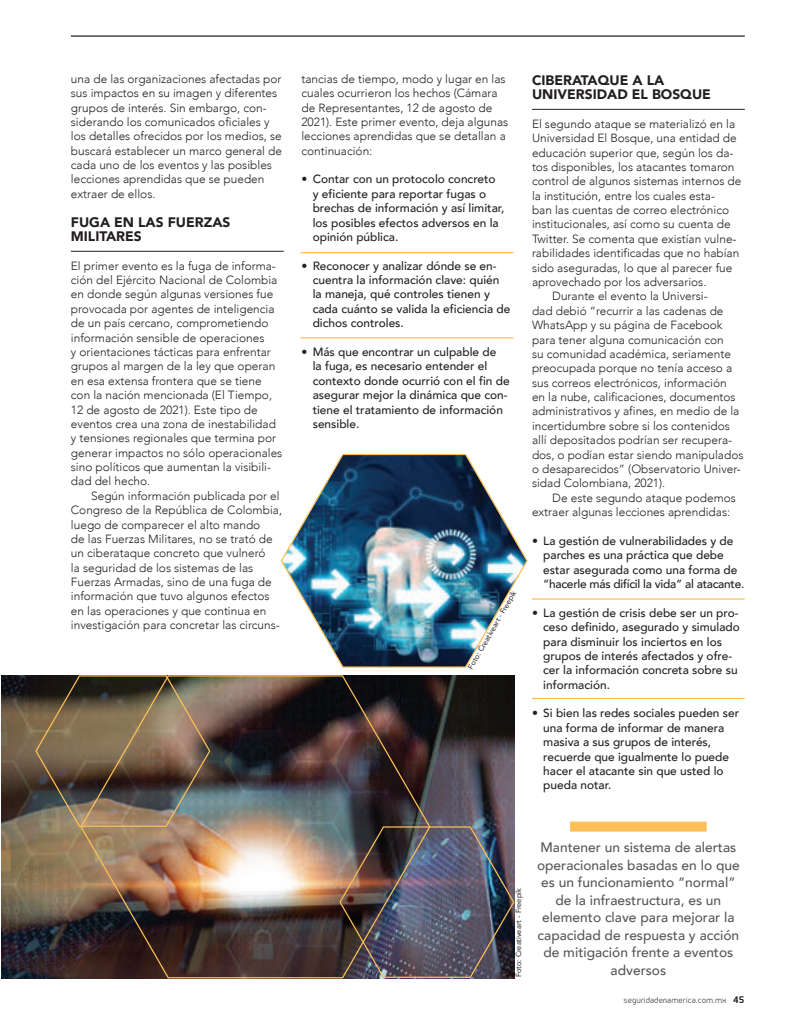
<style>
.page{position:relative;width:798px;height:1028px;background:#fff}
.page>*{position:absolute;margin:0;border:0;box-sizing:border-box;transform-origin:0 0}
.t1{font:500 13.75px/17.5px "Avenir";color:#57585a;text-align:center}
.t2{font:900 13.75px/14.4px "Avenir";color:#231f20}
.t3{font:300 11.88px/14.4px "Avenir";color:#231f20}
.t4{font:500 11.88px/14.4px "Avenir";color:#231f20}
.t5{font:8.75px "Aeroportal";color:#231f20}
.t6{font:7.5px "Avenir";color:#231f20}
.s1{font-weight:700;font-size:11.25px}
</style>
<div class="page">
<hr style="left:71px;top:35px;width:673px;height:2px;background:#231f20">
<hr style="left:71px;top:251px;width:212px;height:1px;background:#231f20">
<div style="left:570px;top:821px;width:136px;height:10px;background:#fdbf56"></div>
<hr style="left:531px;top:598px;width:213px;height:1px;background:#fdbf56">
<hr style="left:300px;top:252px;width:213px;height:1px;background:#fdbf56">
<hr style="left:300px;top:337px;width:213px;height:1px;background:#fdbf56">
<hr style="left:531px;top:698px;width:213px;height:1px;background:#fdbf56">
<hr style="left:531px;top:109px;width:213px;height:1px;background:#231f20">
<img style="left:2px;top:675px;width:512px;height:303px">
<img style="left:80px;top:675px;width:351px;height:304px">
<img style="left:338px;top:825px;width:177px;height:153px">
<img style="left:35px;top:675px;width:176px;height:152px">
<img style="left:280px;top:453px;width:248px;height:215px">
<p class="t3" style="left:71px;top:71px;width:212px">una de las organizaciones afectadas por sus impactos en su imagen y diferentes grupos de interés. Sin embargo, con&shy;siderando los comunicados oficiales y los detalles ofrecidos por los medios, se buscará establecer un marco general de cada uno de los eventos y las posibles lecciones aprendidas que se pueden extraer de ellos.</p>
<p class="t2" style="left:71px;top:214px;width:161px">FUGA EN LAS FUERZAS<br>MILITARES</p>
<p class="t3" style="left:71px;top:258px;width:213px">El primer evento es la fuga de informa&shy;ción del Ejército Nacional de Colombia en donde según algunas versiones fue provocada por agentes de inteligencia de un país cercano, comprometiendo información sensible de operaciones<br>y orientaciones tácticas para enfrentar grupos al margen de la ley que operan en esa extensa frontera que se tiene con la nación mencionada (El Tiempo, 12 de agosto de 2021). Este tipo de eventos crea una zona de inestabilidad y tensiones regionales que termina por generar impactos no sólo operacionales sino políticos que aumentan la visibili&shy;dad del hecho.</p>
<p class="t3" style="left:71px;top:488px;width:213px;text-indent:20px">Según información publicada por el Congreso de la República de Colombia, luego de comparecer el alto mando<br>de las Fuerzas Militares, no se trató de un ciberataque concreto que vulneró<br>la seguridad de los sistemas de las Fuerzas Armadas, sino de una fuga de información que tuvo algunos efectos en las operaciones y que continua en investigación para concretar las circuns-</p>
<p class="t3" style="left:301px;top:71px;width:208px">tancias de tiempo, modo y lugar en las cuales ocurrieron los hechos (Cámara de Representantes, 12 de agosto de 2021). Este primer evento, deja algunas lecciones aprendidas que se detallan a continuación:</p>
<p class="t4" style="left:312px;top:171px;width:193px;text-indent:-11px">• Contar con un protocolo concreto y eficiente para reportar fugas o brechas de información y así limitar, los posibles efectos adversos en la opinión pública.</p>
<p class="t4" style="left:312px;top:258px;width:199px;text-indent:-11px">• Reconocer y analizar dónde se en&shy;cuentra la información clave: quién la maneja, qué controles tienen y cada cuánto se valida la eficiencia de dichos controles.</p>
<p class="t4" style="left:312px;top:344px;width:198px;text-indent:-11px">• Más que encontrar un culpable de<br>la fuga, es necesario entender el contexto donde ocurrió con el fin de asegurar mejor la dinámica que con&shy;tiene el tratamiento de información sensible.</p>
<p class="t6" style="left:464px;top:665px;width:90px;rotate:-60deg">Foto: Creativeart - Freepik</p>
<p class="t2" style="left:531px;top:72px;width:180px">CIBERATAQUE A LA<br>UNIVERSIDAD EL BOSQUE</p>
<p class="t3" style="left:531px;top:116px;width:205px">El segundo ataque se materializó en la</p>
<p class="t3" style="left:531px;top:131px;width:206px">Universidad El Bosque, una entidad de</p>
<p class="t3" style="left:531px;top:145px;width:203px">educación superior que, según los da-</p>
<p class="t3" style="left:531px;top:160px;width:204px">tos disponibles, los atacantes tomaron</p>
<p class="t3" style="left:531px;top:174px;width:211px">control de algunos sistemas internos de</p>
<p class="t3" style="left:531px;top:188px;width:184px">la institución, entre los cuales esta-</p>
<p class="t3" style="left:531px;top:203px;width:198px">ban las cuentas de correo electrónico</p>
<p class="t3" style="left:531px;top:217px;width:200px">institucionales, así como su cuenta de</p>
<p class="t3" style="left:531px;top:231px;width:206px">Twitter. Se comenta que existían vulne-</p>
<p class="t3" style="left:531px;top:246px;width:209px">rabilidades identificadas que no habían</p>
<p class="t3" style="left:531px;top:260px;width:202px">sido aseguradas, lo que al parecer fue</p>
<p class="t3" style="left:531px;top:275px;width:176px">aprovechado por los adversarios.</p>
<p class="t3" style="left:552px;top:289px;width:157px">Durante el evento la Universi-</p>
<p class="t3" style="left:531px;top:303px;width:193px">dad debió “recurrir a las cadenas de</p>
<p class="t3" style="left:531px;top:318px;width:192px">WhatsApp y su página de Facebook</p>
<p class="t3" style="left:531px;top:332px;width:193px">para tener alguna comunicación con</p>
<p class="t3" style="left:531px;top:346px;width:200px">su comunidad académica, seriamente</p>
<p class="t3" style="left:531px;top:361px;width:202px">preocupada porque no tenía acceso a</p>
<p class="t3" style="left:531px;top:375px;width:196px">sus correos electrónicos, información</p>
<p class="t3" style="left:531px;top:390px;width:205px">en la nube, calificaciones, documentos</p>
<p class="t3" style="left:531px;top:404px;width:209px">administrativos y afines, en medio de la</p>
<p class="t3" style="left:531px;top:418px;width:199px">incertidumbre sobre si los contenidos</p>
<p class="t3" style="left:531px;top:433px;width:201px">allí depositados podrían ser recupera-</p>
<p class="t3" style="left:531px;top:447px;width:213px">dos, o podían estar siendo manipulados</p>
<p class="t3" style="left:531px;top:461px;width:210px">o desaparecidos” (Observatorio Univer-</p>
<p class="t3" style="left:531px;top:476px;width:135px">sidad Colombiana, 2021).</p>
<p class="t3" style="left:552px;top:490px;width:185px">De este segundo ataque podemos</p>
<p class="t3" style="left:531px;top:505px;width:199px">extraer algunas lecciones aprendidas:</p>
<p class="t4" style="left:543px;top:533px;width:202px;text-indent:-11px">• La gestión de vulnerabilidades y de parches es una práctica que debe estar asegurada como una forma de “hacerle más difícil la vida” al atacante.</p>
<p class="t4" style="left:543px;top:605px;width:198px;text-indent:-11px">• La gestión de crisis debe ser un pro&shy;ceso definido, asegurado y simulado para disminuir los inciertos en los grupos de interés afectados y ofre&shy;cer la información concreta sobre su información.</p>
<p class="t4" style="left:543px;top:705px;width:197px;text-indent:-11px">• Si bien las redes sociales pueden ser una forma de informar de manera masiva a sus grupos de interés, recuerde que igualmente lo puede hacer el atacante sin que usted lo pueda notar.</p>
<p class="t6" style="left:512px;top:977px;width:90px;rotate:-90deg">Foto: Creativeart - Freepik</p>
<p class="t1" style="left:537px;top:838px;width:204px">Mantener un sistema de alertas operacionales basadas en lo que es un funcionamiento “normal” de la infraestructura, es un elemento clave para mejorar la capacidad de respuesta y acción de mitigación frente a eventos adversos</p>
<p class="t5" style="left:623px;top:996px;width:122px">seguridadenamerica.com.mx <span class="s1">45</span></p>
</div>
